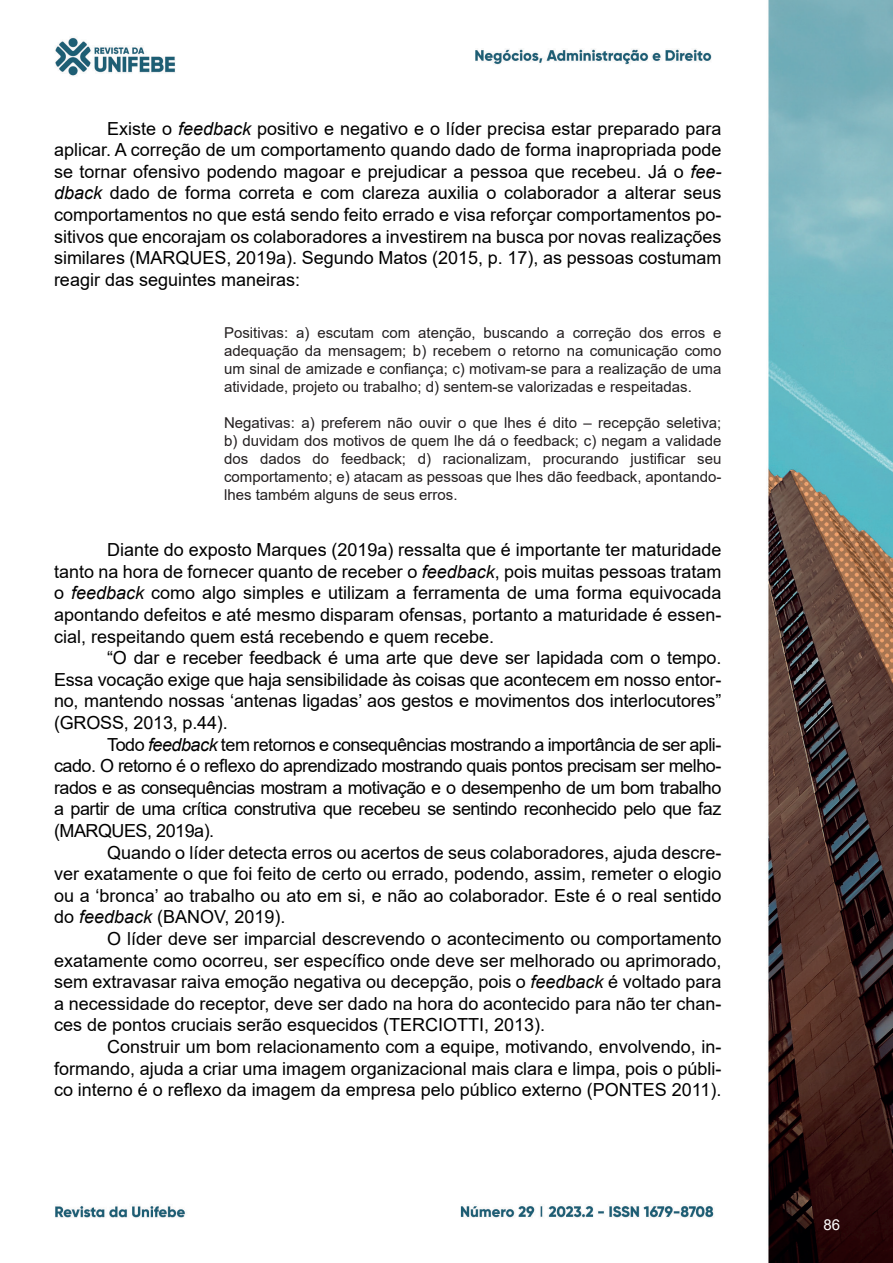
<style>
.page{position:relative;width:893px;height:1263px;background:#fff}
.page>*{position:absolute;margin:0;border:0;box-sizing:border-box;transform-origin:0 0}
.CORRETO{font:18px/21.6px "Arial";color:#000;text-align:justify}
.No_Spacing{font:15px/18px "Arial";color:#231f20;text-align:justify}
.t1{font:15px "Arial";color:#fff}
.s1{font-style:italic}
</style>
<div class="page">
<img style="left:55px;top:0;width:838px;height:1263px">
<p class="CORRETO" style="left:54px;top:117px;width:669px;text-indent:53px">Existe o <span class="s1">feedback</span> positivo e negativo e o líder precisa estar preparado para aplicar. A correção de um comportamento quando dado de forma inapropriada pode se tornar ofensivo podendo magoar e prejudicar a pessoa que recebeu. Já o <span class="s1">fee&shy;dback</span> dado de forma correta e com clareza auxilia o colaborador a alterar seus comportamentos no que está sendo feito errado e visa reforçar comportamentos po&shy;sitivos que encorajam os colaboradores a investirem na busca por novas realizações similares (MARQUES, 2019a). Segundo Matos (2015, p. 17), as pessoas costumam reagir das seguintes maneiras:</p>
<p class="No_Spacing" style="left:224px;top:324px;width:499px">Positivas: a) escutam com atenção, buscando a correção dos erros e adequação da mensagem; b) recebem o retorno na comunicação como um sinal de amizade e confiança; c) motivam-se para a realização de uma atividade, projeto ou trabalho; d) sentem-se valorizadas e respeitadas.</p>
<p class="No_Spacing" style="left:224px;top:414px;width:499px">Negativas: a) preferem não ouvir o que lhes é dito – recepção seletiva; b) duvidam dos motivos de quem lhe dá o feedback; c) negam a validade dos dados do feedback; d) racionalizam, procurando justificar seu comportamento; e) atacam as pessoas que lhes dão feedback, apontando&shy;lhes também alguns de seus erros.</p>
<p class="CORRETO" style="left:54px;top:539px;width:669px;text-indent:53px">Diante do exposto Marques (2019a) ressalta que é importante ter maturidade tanto na hora de fornecer quanto de receber o <span class="s1">feedback</span>, pois muitas pessoas tratam o <span class="s1">feedback</span> como algo simples e utilizam a ferramenta de uma forma equivocada apontando defeitos e até mesmo disparam ofensas, portanto a maturidade é essen&shy;cial, respeitando quem está recebendo e quem recebe.</p>
<p class="CORRETO" style="left:54px;top:647px;width:669px;text-indent:53px">“O dar e receber feedback é uma arte que deve ser lapidada com o tempo.<br>Essa vocação exige que haja sensibilidade às coisas que acontecem em nosso entor&shy;no, mantendo nossas ‘antenas ligadas’ aos gestos e movimentos dos interlocutores” (GROSS, 2013, p.44).</p>
<p class="CORRETO" style="left:54px;top:733px;width:669px;text-indent:53px">Todo <span class="s1">feedback</span> tem retornos e consequências mostrando a importância de ser apli&shy;cado. O retorno é o reflexo do aprendizado mostrando quais pontos precisam ser melho&shy;rados e as consequências mostram a motivação e o desempenho de um bom trabalho a partir de uma crítica construtiva que recebeu se sentindo reconhecido pelo que faz (MARQUES, 2019a).</p>
<p class="CORRETO" style="left:54px;top:841px;width:669px;text-indent:53px">Quando o líder detecta erros ou acertos de seus colaboradores, ajuda descre&shy;ver exatamente o que foi feito de certo ou errado, podendo, assim, remeter o elogio ou a ‘bronca’ ao trabalho ou ato em si, e não ao colaborador. Este é o real sentido do <span class="s1">feedback</span> (BANOV, 2019).</p>
<p class="CORRETO" style="left:54px;top:928px;width:669px;text-indent:53px">O líder deve ser imparcial descrevendo o acontecimento ou comportamento exatamente como ocorreu, ser específico onde deve ser melhorado ou aprimorado, sem extravasar raiva emoção negativa ou decepção, pois o <span class="s1">feedback</span> é voltado para a necessidade do receptor, deve ser dado na hora do acontecido para não ter chan&shy;ces de pontos cruciais serão esquecidos (TERCIOTTI, 2013).</p>
<p class="CORRETO" style="left:54px;top:1036px;width:669px;text-indent:53px">Construir um bom relacionamento com a equipe, motivando, envolvendo, in&shy;formando, ajuda a criar uma imagem organizacional mais clara e limpa, pois o públi&shy;co interno é o reflexo da imagem da empresa pelo público externo (PONTES 2011).</p>
<p class="t1" style="left:824px;top:1215px;width:18px">86</p>
</div>
